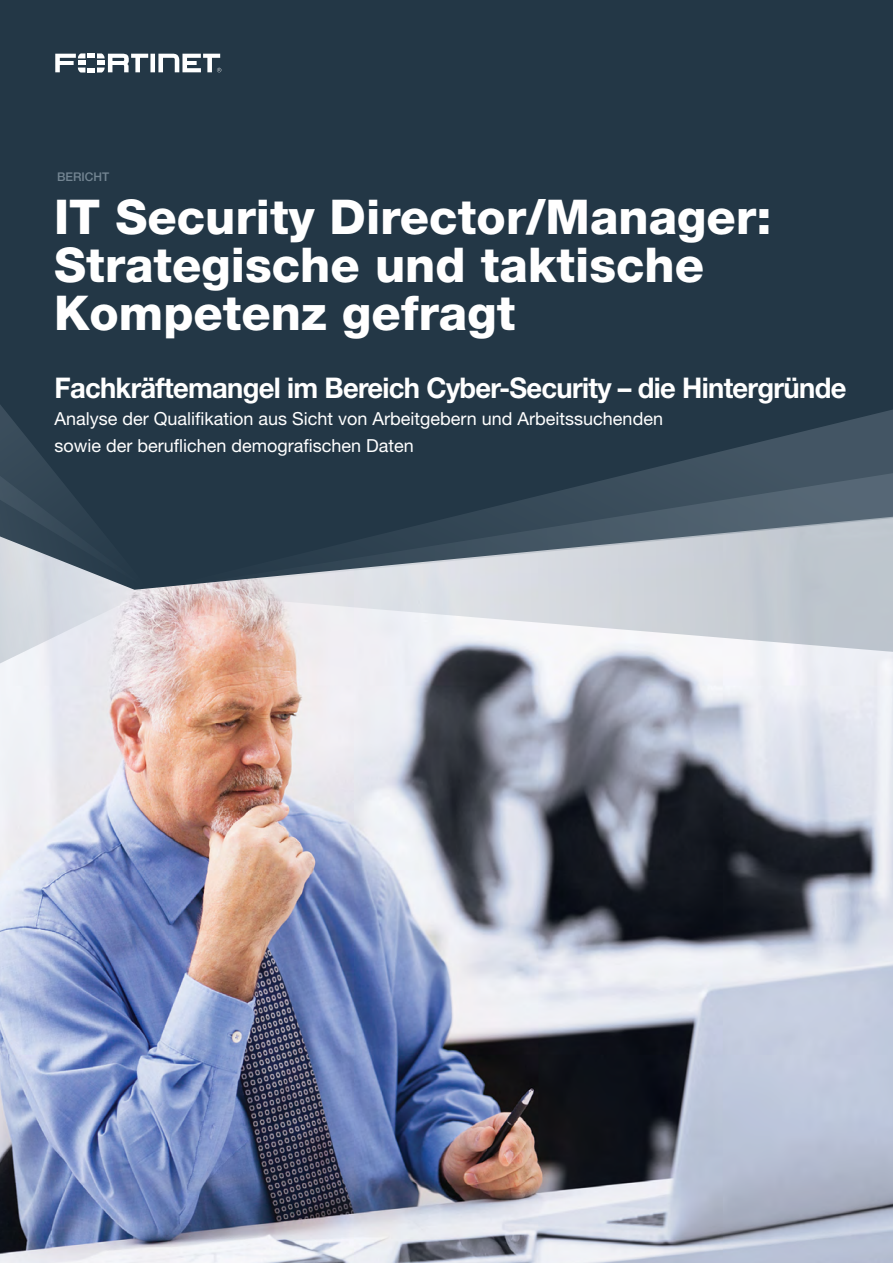
<style>
.page{position:relative;width:893px;height:1263px;background:#fff}
.page>*{position:absolute;margin:0;border:0;box-sizing:border-box;transform-origin:0 0}
.t1{font:800 48px/48px "Helvetica Neue LT Pro";color:#fff}
.t2{font:700 28.5px "Helvetica Neue LT Pro";letter-spacing:-.025em;color:#fff;scale:.96 1}
.t3{font:18px/27px "Helvetica Neue LT Pro";color:#fff}
.t4{font:500 12px "Helvetica Neue LT Pro";color:#738592}
</style>
<div class="page">
<img style="left:0;top:653px;width:893px;height:610px">
<div style="left:0;top:0;width:893px;height:406px;background:#233746"></div>
<div style="left:87px;top:53px;width:8px;height:5px;background:#fff"></div>
<div style="left:87px;top:68px;width:8px;height:5px;background:#fff"></div>
<svg style="left:55px;top:53px;width:30px;height:20px"></svg>
<svg style="left:97px;top:53px;width:124px;height:20px"></svg>
<svg style="left:150px;top:590px;width:743px;height:63px"></svg>
<svg style="left:150px;top:406px;width:743px;height:184px;background:#4e5e6b"></svg>
<svg style="left:0;top:389px;width:150px;height:281px;background:#6d7a86"></svg>
<p class="t4" style="left:57px;top:169px;width:54px">BERICHT</p>
<h1 class="t1" style="left:54px;top:193px;width:719px">IT Security Director/Manager:<br>Strategische und taktische<br>Kompetenz gefragt</h1>
<h2 class="t2" style="left:55px;top:369px;width:826px">Fachkräftemangel im Bereich Cyber-Security – die Hintergründe</h2>
<p class="t3" style="left:55px;top:404px;width:610px">Analyse der Qualifikation aus Sicht von Arbeitgebern und Arbeitssuchenden sowie der beruflichen demografischen Daten</p>
</div>
